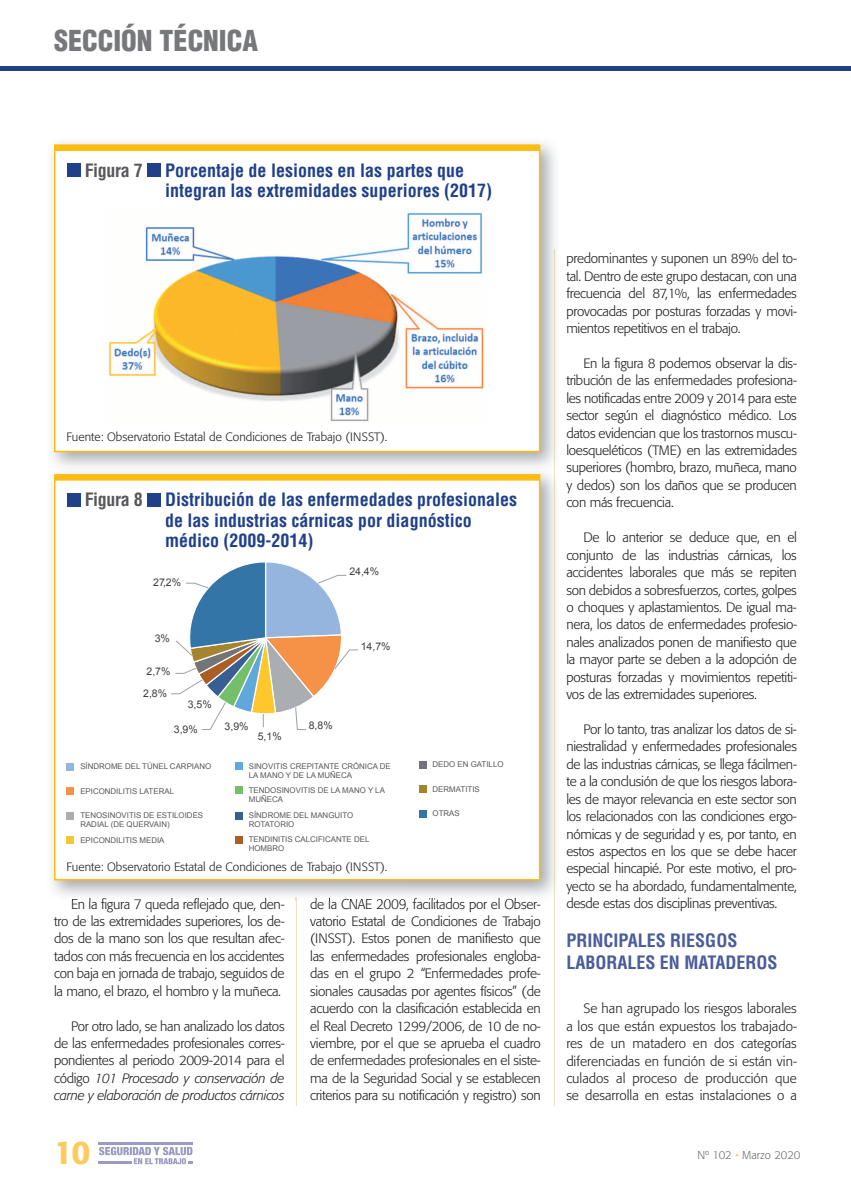
<style>
.page{position:relative;width:851px;height:1191px;background:#fff}
.page>*{position:absolute;margin:0;border:0;box-sizing:border-box;transform-origin:0 0}
.t1{font:500 32.4px "Formata";color:#feca5a}
.t2{font:900 condensed 28.05px "Helvetica LT Std";color:#76787b}
.t3{font:700 condensed 18px/20.2px "Helvetica LT Std";color:#20418a}
.t4{font:700 condensed 18px/21.6px "Helvetica LT Std";color:#4a5c9c}
.t5{font:300 13.5px/17.4px "Formata";letter-spacing:-.02em;color:#231f20;text-align:justify}
.t6{font:300 12px "Formata";color:#231f20}
.t7{font:300 11.25px "Formata";color:#6c6d70}
.t8{font:10.5px "Arial";color:#3c3f42}
.t9{font:7.95px/8.7px "Arial";color:#56585b}
.s1{color:#57585a}
.s2{font-style:italic}
.s3{color:#fece64}
</style>
<div class="page">
<hr style="left:0;top:67px;width:850px;height:4px;background:#20418a">
<hr style="left:98px;top:1142px;width:95px;height:2px;background:#999bc4">
<hr style="left:98px;top:1161px;width:34px;height:3px;background:#999bc4">
<svg style="left:99px;top:1146px;width:94px;height:18px"></svg>
<hr style="left:554px;top:249px;width:1px;height:857px;background:#ece1c5">
<hr style="left:296px;top:897px;width:1px;height:209px;background:#ece1c5">
<img style="left:51px;top:142px;width:504px;height:758px">
<img style="left:554px;top:249px;width:1px;height:217px">
<div style="left:54px;top:145px;width:486px;height:307px;background:#fff;border:2px solid #fdbc12"></div>
<img style="left:72px;top:897px;width:212px;height:3px">
<img style="left:310px;top:897px;width:230px;height:3px">
<img style="left:554px;top:472px;width:1px;height:428px">
<div style="left:51px;top:466px;width:503px;height:6px;background:#f6f6f7"></div>
<div style="left:54px;top:474px;width:486px;height:406px;background:#fff;border:2px solid #fdbc12"></div>
<div style="left:54px;top:145px;width:485px;height:6px;background:#fdbc12"></div>
<svg style="left:54px;top:474px;width:485px;height:6px;background:#fcbc15"></svg>
<div style="left:67px;top:163px;width:13px;height:14px;background:#20418a"></div>
<div style="left:147px;top:163px;width:14px;height:14px;background:#20418a"></div>
<div style="left:67px;top:493px;width:13px;height:13px;background:#20418a"></div>
<div style="left:147px;top:493px;width:14px;height:13px;background:#20418a"></div>
<img style="left:109px;top:212px;width:375px;height:210px">
<svg style="left:171px;top:562px;width:187px;height:168px"></svg>
<div style="left:67px;top:763px;width:7px;height:7px;background:#95b5de"></div>
<div style="left:67px;top:787px;width:7px;height:7px;background:#f69148"></div>
<div style="left:67px;top:812px;width:7px;height:7px;background:#aaadb1"></div>
<div style="left:67px;top:836px;width:7px;height:7px;background:#fec82c"></div>
<div style="left:235px;top:763px;width:7px;height:7px;background:#60a7db"></div>
<div style="left:235px;top:786px;width:7px;height:7px;background:#75bf6a"></div>
<div style="left:235px;top:812px;width:7px;height:8px;background:#395e93"></div>
<div style="left:235px;top:836px;width:7px;height:7px;background:#aa5e26"></div>
<div style="left:419px;top:761px;width:7px;height:7px;background:#727478"></div>
<div style="left:419px;top:785px;width:7px;height:7px;background:#a3842f"></div>
<div style="left:419px;top:810px;width:7px;height:7px;background:#3275a6"></div>
<h2 class="t2" style="left:54px;top:23px;width:205px">SECCIÓN TÉCNICA</h2>
<h3 class="t3" style="left:165px;top:160px;width:328px;text-indent:-80px"><span class="s1">Figura 7</span> Porcentaje de lesiones en las partes que integran las extremidades superiores (2017)</h3>
<p class="t6" style="left:67px;top:430px;width:322px">Fuente: Observatorio Estatal de Condiciones de Trabajo (INSST).</p>
<h3 class="t3" style="left:165px;top:489px;width:353px;text-indent:-80px"><span class="s1">Figura 8</span> Distribución de las enfermedades profesionales de las industrias cárnicas por diagnóstico médico (2009-2014)</h3>
<p class="t8" style="left:153px;top:576px;width:29px">27 ,2%</p>
<p class="t8" style="left:155px;top:631px;width:17px">3%</p>
<p class="t8" style="left:146px;top:664px;width:25px">2,7%</p>
<p class="t8" style="left:143px;top:686px;width:25px">2,8%</p>
<p class="t8" style="left:188px;top:697px;width:25px">3,5%</p>
<p class="t8" style="left:174px;top:722px;width:25px">3,9%</p>
<p class="t8" style="left:224px;top:720px;width:25px">3,9%</p>
<p class="t8" style="left:258px;top:729px;width:25px">5,1%</p>
<p class="t8" style="left:349px;top:564px;width:31px">24,4%</p>
<p class="t8" style="left:361px;top:639px;width:31px">14,7%</p>
<p class="t8" style="left:308px;top:718px;width:25px">8,8%</p>
<p class="t9" style="left:80px;top:762px;width:132px">SÍNDROME DEL TÚNEL CARPIANO</p>
<p class="t9" style="left:80px;top:786px;width:95px">EPICONDILITIS LATERAL</p>
<p class="t9" style="left:80px;top:811px;width:124px">TENOSINOVITIS DE ESTILOIDES<br>RADIAL (DE QUERVAIN)</p>
<p class="t9" style="left:80px;top:835px;width:86px">EPICONDILITIS MEDIA</p>
<p class="t9" style="left:249px;top:762px;width:143px">SINOVITIS CREPITANTE CRÓNICA DE</p>
<p class="t9" style="left:249px;top:786px;width:138px">TENDOSINOVITIS DE LA MANO Y LA<br>MUÑECA</p>
<p class="t9" style="left:249px;top:811px;width:106px">SÍNDROME DEL MANGUITO</p>
<p class="t9" style="left:249px;top:835px;width:122px">TENDINITIS CALCIFICANTE DEL<br>HOMBRO</p>
<p class="t9" style="left:249px;top:770px;width:105px">LA MANO Y DE LA MUÑECA</p>
<p class="t9" style="left:249px;top:819px;width:47px">ROTATORIO</p>
<p class="t6" style="left:67px;top:860px;width:322px">Fuente: Observatorio Estatal de Condiciones de Trabajo (INSST).</p>
<p class="t9" style="left:432px;top:760px;width:72px">DEDO EN GATILLO</p>
<p class="t9" style="left:432px;top:784px;width:49px">DERMATITIS</p>
<p class="t9" style="left:432px;top:809px;width:29px">OTRAS</p>
<p class="t5" style="left:54px;top:895px;width:232px;text-indent:17px">En la figura 7 queda reflejado que, den&shy;tro de las extremidades superiores, los de&shy;dos de la mano son los que resultan afec&shy;tados con más frecuencia en los accidentes con baja en jornada de trabajo, seguidos de la mano, el brazo, el hombro y la muñeca.</p>
<p class="t5" style="left:54px;top:1017px;width:232px;text-indent:17px">Por otro lado, se han analizado los datos de las enfermedades profesionales corres&shy;pondientes al periodo 2009-2014 para el código <span class="s2">101 Procesado y conservación de carne y elaboración de productos cárnicos</span></p>
<p class="t5" style="left:310px;top:895px;width:232px">de la CNAE 2009, facilitados por el Obser&shy;vatorio Estatal de Condiciones de Trabajo (INSST). Estos ponen de manifiesto que las enfermedades profesionales engloba&shy;das en el grupo 2 “Enfermedades profe&shy;sionales causadas por agentes físicos” (de acuerdo con la clasificación establecida en el Real Decreto 1299/2006, de 10 de no&shy;viembre, por el que se aprueba el cuadro de enfermedades profesionales en el siste&shy;ma de la Seguridad Social y se establecen criterios para su notificación y registro) son</p>
<p class="t5" style="left:566px;top:250px;width:232px">predominantes y suponen un 89% del to&shy;tal. Dentro de este grupo destacan, con una frecuencia del 87,1%, las enfermedades provocadas por posturas forzadas y movi&shy;mientos repetitivos en el trabajo.</p>
<p class="t5" style="left:566px;top:354px;width:232px;text-indent:17px">En la figura 8 podemos observar la dis&shy;tribución de las enfermedades profesiona&shy;les notificadas entre 2009 y 2014 para este sector según el diagnóstico médico. Los datos evidencian que los trastornos muscu&shy;loesqueléticos (TME) en las extremidades superiores (hombro, brazo, muñeca, mano y dedos) son los daños que se producen con más frecuencia.</p>
<p class="t5" style="left:566px;top:529px;width:232px;text-indent:17px">De lo anterior se deduce que, en el conjunto de las industrias cárnicas, los accidentes laborales que más se repiten son debidos a sobresfuerzos, cortes, golpes o choques y aplastamientos. De igual ma&shy;nera, los datos de enfermedades profesio&shy;nales analizados ponen de manifiesto que la mayor parte se deben a la adopción de posturas forzadas y movimientos repetiti&shy;vos de las extremidades superiores.</p>
<p class="t5" style="left:566px;top:720px;width:232px;text-indent:17px">Por lo tanto, tras analizar los datos de si&shy;niestralidad y enfermedades profesionales de las industrias cárnicas, se llega fácilmen&shy;te a la conclusión de que los riesgos labora&shy;les de mayor relevancia en este sector son los relacionados con las condiciones ergo&shy;nómicas y de seguridad y es, por tanto, en estos aspectos en los que se debe hacer especial hincapié. Por este motivo, el pro&shy;yecto se ha abordado, fundamentalmente, desde estas dos disciplinas preventivas.</p>
<h3 class="t4" style="left:566px;top:929px;width:213px">PRINCIPALES RIESGOS<br>LABORALES EN MATADEROS</h3>
<p class="t5" style="left:566px;top:1000px;width:232px;text-indent:17px">Se han agrupado los riesgos laborales a los que están expuestos los trabajado&shy;res de un matadero en dos categorías diferenciadas en función de si están vin&shy;culados al proceso de producción que se desarrolla en estas instalaciones o a</p>
<h1 class="t1" style="left:54px;top:1132px;width:38px">10</h1>
<p class="t7" style="left:697px;top:1148px;width:104px">Nº 102 <span class="s3">•</span> Marzo 2020</p>
</div>
